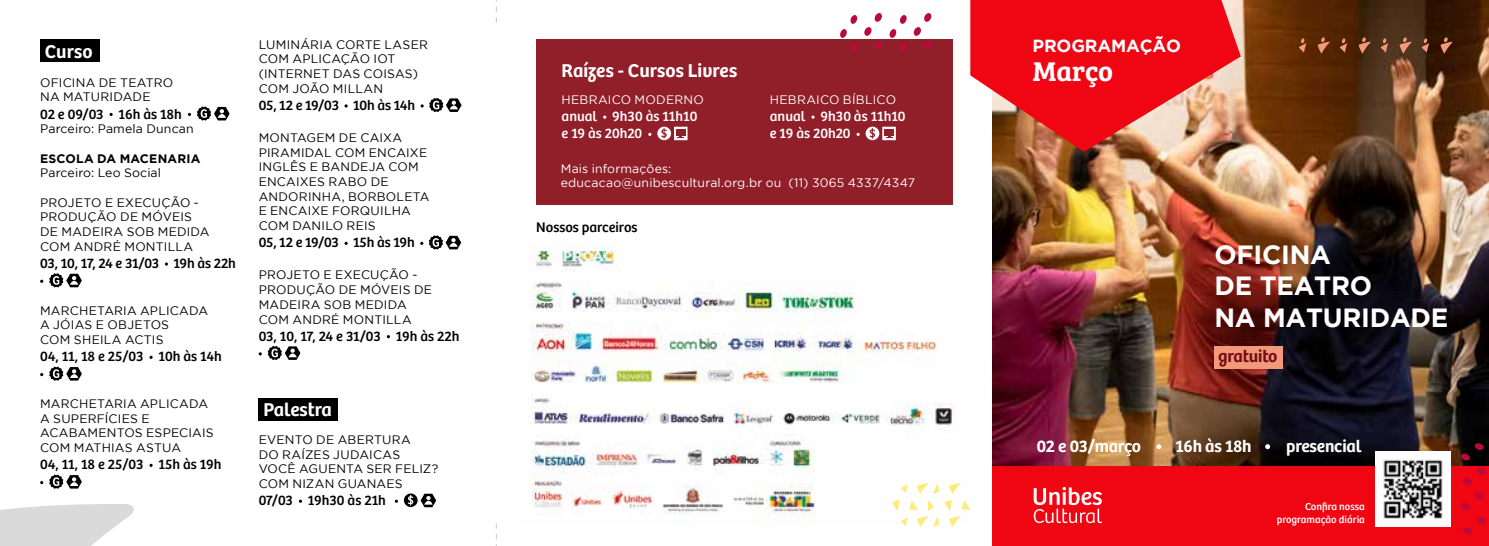
<style>
.page{position:relative;width:1489px;height:546px;background:#fff}
.page>*{position:absolute;margin:0;border:0;box-sizing:border-box;transform-origin:0 0}
.t1{font:28px "Bree Serif Sb";letter-spacing:-.01em;color:#fff}
.t2{font:700 26.25px/31.5px "Gotham";letter-spacing:-.01em;color:#fff}
.t3{font:600 19.25px "Bree";color:#fff}
.t4{font:600 17.5px "Bree";letter-spacing:-.01em;color:#fff}
.t5{font:700 17.5px "Gotham";letter-spacing:-.01em;color:#fff}
.t6{font:600 17.5px "Bree";letter-spacing:-.01em;color:#730d17}
.t7{font:14.35px "Bree";letter-spacing:-.01em;color:#000}
.t8{font:14.35px/17.2px "Bree";color:#fff}
.t9{font:12.25px/14.7px "Gotham";letter-spacing:.015em;color:#000}
.t10{font:12.25px/14.7px "Gotham";letter-spacing:.015em;color:#fff}
.t11{font:700 12.25px "Gotham";letter-spacing:.015em;color:#000}
.t12{font:10.5px/12.6px "Bree";color:#fff;text-align:right}
</style>
<div class="page">
<img style="left:531px;top:243px;width:440px;height:282px">
<img style="left:992px;top:0;width:496px;height:466px">
<svg style="left:970px;top:0;width:270px;height:152px;background:#e8393a"></svg>
<svg style="left:1298px;top:38px;width:8px;height:15px"></svg>
<svg style="left:1317px;top:37px;width:12px;height:17px"></svg>
<svg style="left:1339px;top:38px;width:8px;height:15px"></svg>
<svg style="left:1358px;top:37px;width:12px;height:17px"></svg>
<svg style="left:1380px;top:38px;width:8px;height:15px"></svg>
<svg style="left:1399px;top:37px;width:12px;height:17px"></svg>
<svg style="left:1421px;top:38px;width:8px;height:15px"></svg>
<svg style="left:1440px;top:37px;width:12px;height:17px"></svg>
<div style="left:992px;top:466px;width:496px;height:80px;background:#f00512"></div>
<svg style="left:1033px;top:487px;width:69px;height:36px"></svg>
<img style="left:1375px;top:451px;width:74px;height:75px">
<div style="left:536px;top:39px;width:416px;height:166px;background:#911f29"></div>
<svg style="left:0;top:504px;width:134px;height:42px"></svg>
<div style="left:259px;top:398px;width:79px;height:22px;background:#000"></div>
<div style="left:1214px;top:346px;width:68px;height:22px;background:#f2997a"></div>
<svg style="left:496px;top:0;width:1px;height:23px"></svg>
<svg style="left:496px;top:523px;width:1px;height:23px"></svg>
<svg style="left:1156px;top:444px;width:5px;height:5px"></svg>
<svg style="left:1264px;top:444px;width:5px;height:5px"></svg>
<div style="left:1474px;top:443px;width:9px;height:7px;background:#ba0a3d;border-radius:50%"></div>
<div style="left:1476px;top:467px;width:9px;height:8px;background:#ba0a3d;border-radius:50%"></div>
<div style="left:1474px;top:492px;width:9px;height:7px;background:#ba0a3d;border-radius:50%"></div>
<svg style="left:1476px;top:516px;width:9px;height:8px"></svg>
<svg style="left:1460px;top:453px;width:9px;height:7px"></svg>
<svg style="left:1462px;top:477px;width:9px;height:8px"></svg>
<div style="left:1460px;top:503px;width:9px;height:7px;background:#ba0a3d;border-radius:50%"></div>
<svg style="left:1462px;top:527px;width:9px;height:8px"></svg>
<div style="left:40px;top:40px;width:60px;height:22px;background:#000"></div>
<svg style="left:109px;top:113px;width:4px;height:3px"></svg>
<svg style="left:197px;top:106px;width:33px;height:15px"></svg>
<svg style="left:49px;top:273px;width:33px;height:14px"></svg>
<svg style="left:149px;top:356px;width:4px;height:3px"></svg>
<svg style="left:49px;top:366px;width:33px;height:15px"></svg>
<svg style="left:149px;top:463px;width:4px;height:4px"></svg>
<svg style="left:49px;top:474px;width:33px;height:14px"></svg>
<svg style="left:420px;top:98px;width:41px;height:14px"></svg>
<svg style="left:344px;top:242px;width:4px;height:3px"></svg>
<svg style="left:429px;top:235px;width:32px;height:14px"></svg>
<svg style="left:268px;top:346px;width:32px;height:14px"></svg>
<svg style="left:657px;top:127px;width:14px;height:13px"></svg>
<svg style="left:661px;top:128px;width:5px;height:11px"></svg>
<svg style="left:674px;top:127px;width:13px;height:13px"></svg>
<div style="left:676px;top:129px;width:9px;height:6px;background:#911f29"></div>
<svg style="left:677px;top:135px;width:6px;height:3px"></svg>
<svg style="left:299px;top:499px;width:3px;height:4px"></svg>
<svg style="left:404px;top:493px;width:13px;height:14px"></svg>
<svg style="left:408px;top:495px;width:5px;height:10px"></svg>
<svg style="left:420px;top:493px;width:16px;height:14px"></svg>
<svg style="left:865px;top:127px;width:14px;height:13px"></svg>
<svg style="left:869px;top:128px;width:6px;height:11px"></svg>
<svg style="left:882px;top:127px;width:13px;height:13px"></svg>
<div style="left:884px;top:129px;width:9px;height:6px;background:#911f29"></div>
<svg style="left:886px;top:135px;width:6px;height:3px"></svg>
<div style="left:850px;top:15px;width:7px;height:9px;background:#ba0a3d;border-radius:50%"></div>
<svg style="left:874px;top:13px;width:8px;height:9px"></svg>
<svg style="left:899px;top:15px;width:7px;height:9px"></svg>
<svg style="left:923px;top:13px;width:8px;height:9px"></svg>
<svg style="left:839px;top:29px;width:8px;height:9px"></svg>
<div style="left:864px;top:27px;width:7px;height:9px;background:#ba0a3d;border-radius:50%"></div>
<svg style="left:889px;top:29px;width:7px;height:9px"></svg>
<svg style="left:913px;top:27px;width:8px;height:9px"></svg>
<div style="left:850px;top:43px;width:7px;height:9px;background:#ba0a3d;border-radius:50%"></div>
<div style="left:874px;top:41px;width:8px;height:9px;background:#ba0a3d;border-radius:50%"></div>
<div style="left:899px;top:43px;width:7px;height:9px;background:#ba0a3d;border-radius:50%"></div>
<svg style="left:923px;top:41px;width:8px;height:9px"></svg>
<svg style="left:891px;top:483px;width:79px;height:44px"></svg>
<h3 class="t3" style="left:45px;top:36px;width:49px">Curso</h3>
<p class="t9" style="left:40px;top:75px;width:135px">OFICINA DE TEATRO<br>NA MATURIDADE</p>
<p class="t7" style="left:40px;top:103px;width:143px">02 e 09/03 16h às 18h</p>
<p class="t9" style="left:40px;top:121px;width:155px">Parceiro: Pamela Duncan</p>
<p class="t11" style="left:40px;top:151px;width:162px">ESCOLA DA MACENARIA</p>
<p class="t9" style="left:40px;top:165px;width:122px">Parceiro: Leo Social</p>
<p class="t9" style="left:40px;top:195px;width:171px">PROJETO E EXECUÇÃO -<br>PRODUÇÃO DE MÓVEIS<br>DE MADEIRA SOB MEDIDA<br>COM ANDRÉ MONTILLA</p>
<p class="t7" style="left:40px;top:252px;width:197px">03, 10, 17, 24 e 31/03 19h às 22h</p>
<p class="t9" style="left:40px;top:303px;width:169px">MARCHETARIA APLICADA<br>A JÓIAS E OBJETOS<br>COM SHEILA ACTIS</p>
<p class="t7" style="left:40px;top:345px;width:183px">04, 11, 18 e 25/03 10h às 14h</p>
<p class="t9" style="left:40px;top:396px;width:175px">MARCHETARIA APLICADA<br>A SUPERFÍCIES E<br>ACABAMENTOS ESPECIAIS<br>COM MATHIAS ASTUA</p>
<p class="t7" style="left:40px;top:453px;width:183px">04, 11, 18 e 25/03 15h às 19h</p>
<p class="t9" style="left:259px;top:37px;width:171px">LUMINÁRIA CORTE LASER<br>COM APLICAÇÃO IOT (INTERNET DAS COISAS)<br>COM JOÃO MILLAN</p>
<p class="t7" style="left:259px;top:94px;width:158px">05, 12 e 19/03 10h às 14h</p>
<p class="t9" style="left:259px;top:130px;width:172px">MONTAGEM DE CAIXA<br>PIRAMIDAL COM ENCAIXE<br>INGLÊS E BANDEJA COM<br>ENCAIXES RABO DE<br>ANDORINHA, BORBOLETA<br>E ENCAIXE FORQUILHA<br>COM DANILO REIS</p>
<p class="t7" style="left:259px;top:232px;width:157px">05, 12 e 19/03 15h às 19h</p>
<p class="t9" style="left:259px;top:267px;width:175px">PROJETO E EXECUÇÃO -<br>PRODUÇÃO DE MÓVEIS DE<br>MADEIRA SOB MEDIDA<br>COM ANDRÉ MONTILLA</p>
<p class="t7" style="left:259px;top:325px;width:202px">03, 10, 17, 24 e 31/03 19h às 22h</p>
<h3 class="t3" style="left:263px;top:394px;width:70px">Palestra</h3>
<p class="t9" style="left:259px;top:432px;width:181px">EVENTO DE ABERTURA<br>DO RAÍZES JUDAICAS<br>VOCÊ AGUENTA SER FELIZ?<br>COM NIZAN GUANAES</p>
<p class="t7" style="left:259px;top:489px;width:129px">07/03 19h30 às 21h</p>
<h3 class="t3" style="left:561px;top:55px;width:177px">Raízes - Cursos Livres</h3>
<p class="t10" style="left:769px;top:92px;width:128px">HEBRAICO BÍBLICO</p>
<p class="t8" style="left:769px;top:107px;width:137px">anual 9h30 às 11h10 e 19 às 20h20</p>
<p class="t10" style="left:561px;top:92px;width:144px">HEBRAICO MODERNO</p>
<p class="t8" style="left:561px;top:107px;width:137px">anual 9h30 às 11h10 e 19 às 20h20</p>
<p class="t10" style="left:560px;top:161px;width:356px">Mais informações:<br>educacao@unibescultural.org.br ou (11) 3065 4337/4347</p>
<p class="t7" style="left:536px;top:216px;width:103px">Nossos parceiros</p>
<h3 class="t5" style="left:1032px;top:36px;width:150px">PROGRAMAÇÃO</h3>
<h1 class="t1" style="left:1032px;top:49px;width:82px">Março</h1>
<h2 class="t2" style="left:1214px;top:238px;width:235px">OFICINA<br>DE TEATRO<br>NA MATURIDADE</h2>
<h3 class="t6" style="left:1218px;top:343px;width:61px">gratuito</h3>
<h3 class="t4" style="left:1036px;top:432px;width:106px">02 e 03/março</h3>
<h3 class="t4" style="left:1175px;top:432px;width:78px">16h às 18h</h3>
<h3 class="t4" style="left:1285px;top:432px;width:77px">presencial</h3>
<p class="t12" style="left:1276px;top:499px;width:90px">Confira nossa programação diária</p>
</div>
